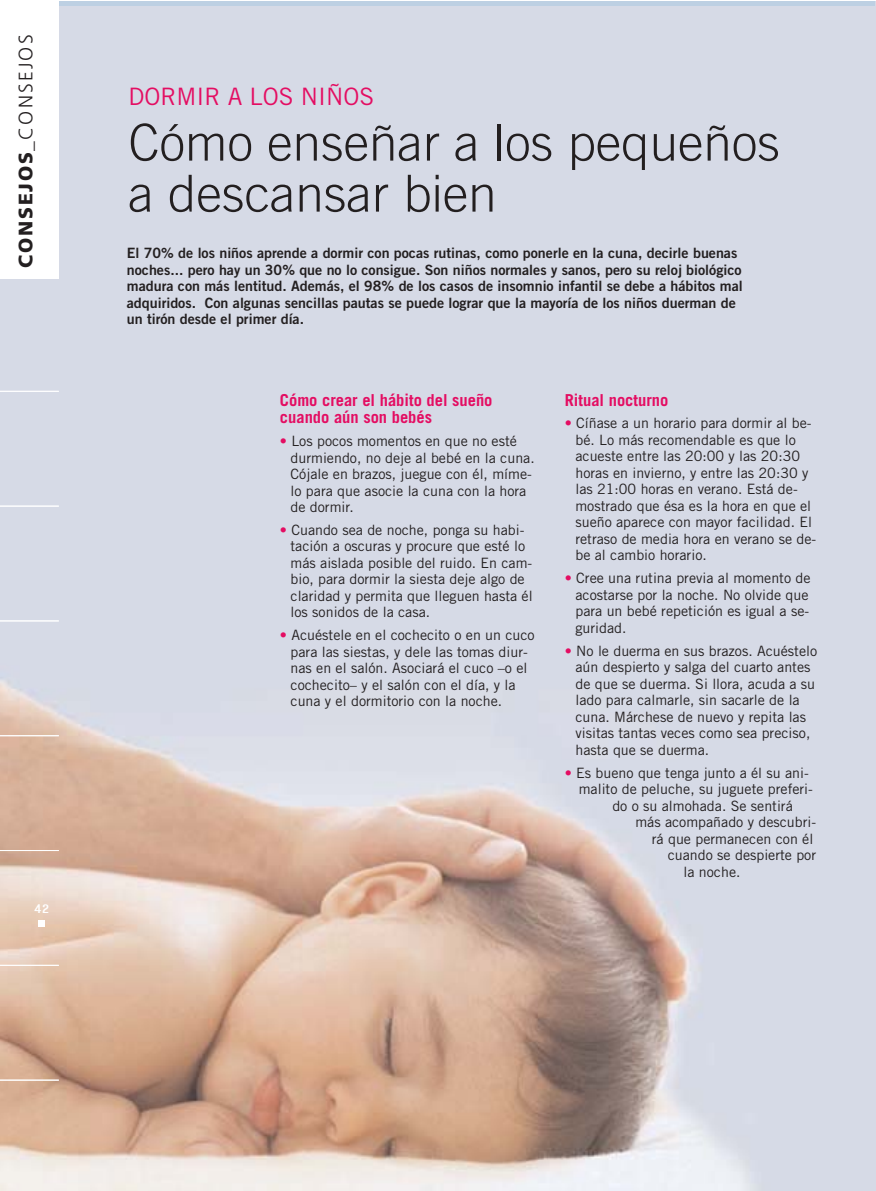
<style>
.page{position:relative;width:876px;height:1191px;background:#fff}
.page>*{position:absolute;margin:0;border:0;box-sizing:border-box;transform-origin:0 0}
.t1{font:300 51px/51px "Trade Gothic";color:#231f20}
.t2{font:24px "Trade Gothic";color:#e40d62}
.t3{font:300 19.5px "Frutiger";letter-spacing:.11em;color:#231f20}
.t4{font:700 16.5px/17.7px "Trade Gothic";color:#e40d62}
.t5{font:14.25px/16.5px "Trade Gothic";color:#231f20}
.t6{font:14.25px/16.5px "Trade Gothic Bold Two";color:#231f20}
.t7{font:700 14.25px "Hydrous";color:#fff}
.s1{font-weight:900}
.s2{color:#e40d62}
</style>
<div class="page">
<img style="left:0;top:7px;width:875px;height:1184px">
<div style="left:39px;top:920px;width:6px;height:7px;background:#fff"></div>
<hr style="left:0;top:850px;width:59px;height:1px;background:#fff">
<hr style="left:0;top:965px;width:59px;height:1px;background:#fff">
<hr style="left:0;top:1080px;width:59px;height:1px;background:#fff">
<hr style="left:0;top:506px;width:59px;height:1px;background:#fff">
<hr style="left:0;top:620px;width:59px;height:1px;background:#fff">
<hr style="left:0;top:735px;width:59px;height:1px;background:#fff">
<hr style="left:0;top:391px;width:59px;height:1px;background:#fff">
<div style="left:0;top:2px;width:59px;height:277px;background:#fff"></div>
<h3 class="t3" style="left:18px;top:268px;width:235px;rotate:-90deg"><span class="s1">CONSEJOS</span>_CONSEJOS</h3>
<h3 class="t3" style="left:31px;top:268px;width:235px;rotate:-90deg"><span class="s1">CONSEJOS</span>_CONSEJOS</h3>
<p class="t7" style="left:34px;top:905px;width:17px">42</p>
<h2 class="t2" style="left:128px;top:88px;width:247px">DORMIR A LOS NIÑOS</h2>
<h1 class="t1" style="left:128px;top:121px;width:653px">Cómo enseñar a los pequeños a descansar bien</h1>
<p class="t6" style="left:127px;top:246px;width:618px">El 70% de los niños aprende a dormir con pocas rutinas, como ponerle en la cuna, decirle buenas noches... pero hay un 30% que no lo consigue. Son niños normales y sanos, pero su reloj biológico madura con más lentitud. Además, el 98% de los casos de insomnio infantil se debe a hábitos mal adquiridos. Con algunas sencillas pautas se puede lograr que la mayoría de los niños duerman de un tirón desde el primer día.</p>
<p class="t4" style="left:280px;top:392px;width:214px">Cómo crear el hábito del sueño cuando aún son bebés</p>
<p class="t5" style="left:291px;top:434px;width:246px;text-indent:-11px"><span class="s2">•</span> Los pocos momentos en que no esté durmiendo, no deje al bebé en la cuna.<br>Cójale en brazos, juegue con él, míme&shy;lo para que asocie la cuna con la hora de dormir.</p>
<p class="t5" style="left:291px;top:523px;width:244px;text-indent:-11px"><span class="s2">•</span> Cuando sea de noche, ponga su habi&shy;tación a oscuras y procure que esté lo más aislada posible del ruido. En cam&shy;bio, para dormir la siesta deje algo de claridad y permita que lleguen hasta él los sonidos de la casa.</p>
<p class="t5" style="left:291px;top:628px;width:246px;text-indent:-11px"><span class="s2">•</span> Acuéstele en el cochecito o en un cuco para las siestas, y dele las tomas diur&shy;nas en el salón. Asociará el cuco –o el cochecito– y el salón con el día, y la cuna y el dormitorio con la noche.</p>
<p class="t4" style="left:565px;top:392px;width:105px">Ritual nocturno</p>
<p class="t5" style="left:575px;top:416px;width:242px;text-indent:-11px"><span class="s2">•</span> Cíñase a un horario para dormir al be&shy;bé. Lo más recomendable es que lo acueste entre las 20:00 y las 20:30 horas en invierno, y entre las 20:30 y las 21:00 horas en verano. Está de&shy;mostrado que ésa es la hora en que el sueño aparece con mayor facilidad. El retraso de media hora en verano se de&shy;be al cambio horario.</p>
<p class="t5" style="left:575px;top:571px;width:237px;text-indent:-11px"><span class="s2">•</span> Cree una rutina previa al momento de acostarse por la noche. No olvide que para un bebé repetición es igual a se&shy;guridad.</p>
<p class="t5" style="left:575px;top:644px;width:243px;text-indent:-11px"><span class="s2">•</span> No le duerma en sus brazos. Acuéstelo aún despierto y salga del cuarto antes de que se duerma. Si llora, acuda a su lado para calmarle, sin sacarle de la cuna. Márchese de nuevo y repita las visitas tantas veces como sea preciso, hasta que se duerma.</p>
<p class="t5" style="left:565px;top:766px;width:246px"><span class="s2">•</span> Es bueno que tenga junto a él su ani-</p>
<p class="t5" style="left:579px;top:782px;width:236px">malito de peluche, su juguete preferi-</p>
<p class="t5" style="left:612px;top:799px;width:182px">do o su almohada. Se sentirá</p>
<p class="t5" style="left:635px;top:815px;width:182px">más acompañado y descubri-</p>
<p class="t5" style="left:652px;top:832px;width:163px">rá que permanecen con él</p>
<p class="t5" style="left:668px;top:848px;width:150px">cuando se despierte por</p>
<p class="t5" style="left:684px;top:865px;width:58px">la noche.</p>
</div>
